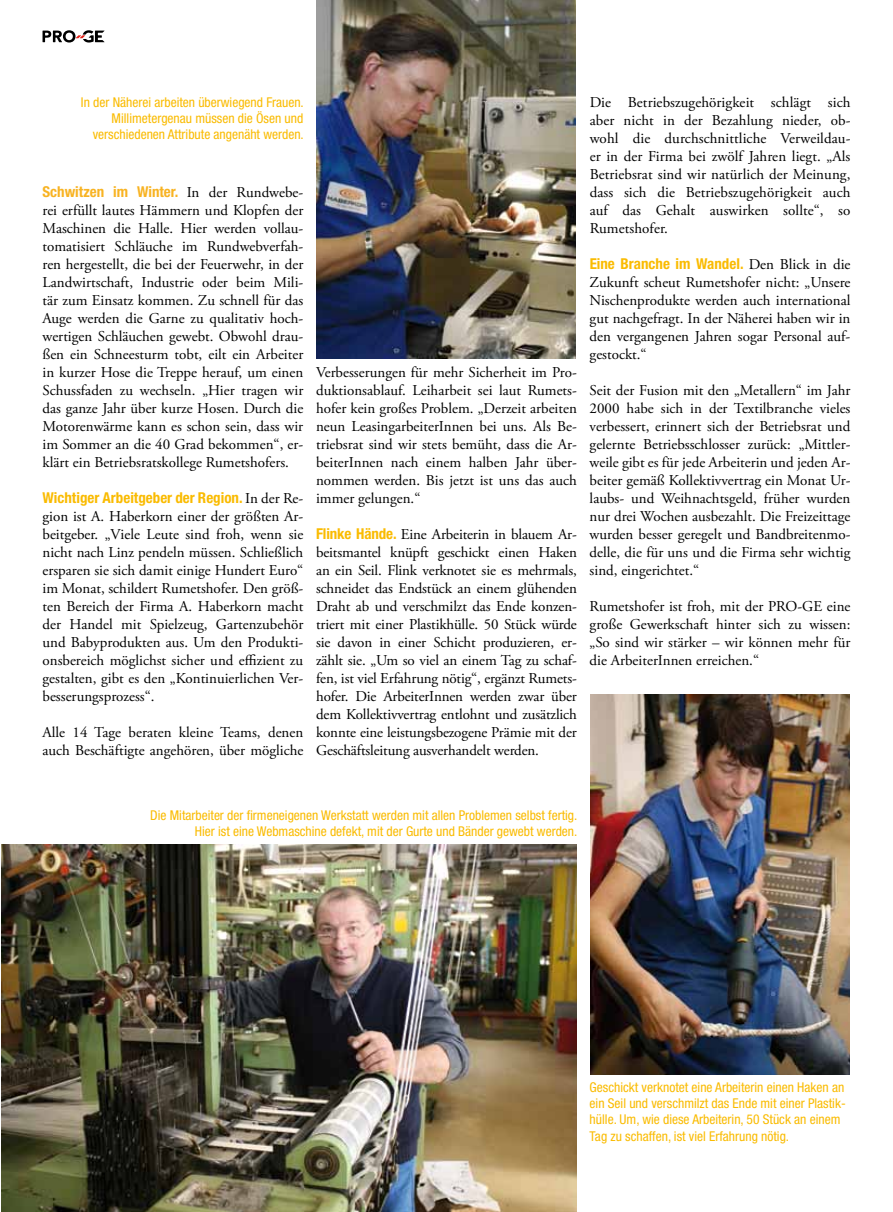
<style>
.page{position:relative;width:893px;height:1212px;background:#fff}
.page>*{position:absolute;margin:0;border:0;box-sizing:border-box;transform-origin:0 0}
.t1{font:15px/18px "Adobe Garamond Pro";color:#000;text-align:justify}
.t2{font:700 condensed 15px "Helvetica Neue LT Std";color:#fabb00}
.t3{font:700 condensed 15px "Helvetica Neue LT Std";color:#f8b322}
.t4{font:condensed 13.5px/16.2px "Helvetica Neue LT Std";color:#fabb00;text-align:right}
.s1{font-family:"Adobe Garamond Pro";font-weight:400;font-stretch:normal;color:#000}
.s2{font-family:"Helvetica Neue LT Std";font-weight:700;font-stretch:condensed;color:#fabb00}
</style>
<div class="page">
<svg style="left:43px;top:30px;width:62px;height:13px"></svg>
<img style="left:316px;top:0;width:259px;height:359px">
<img style="left:591px;top:695px;width:258px;height:379px">
<img style="left:2px;top:845px;width:575px;height:367px">
<p class="t4" style="left:81px;top:94px;width:224px">In der Näherei arbeiten überwiegend Frauen.<br>Millimetergenau müssen die Ösen und verschiedenen Attribute angenäht werden.</p>
<p class="t3" style="left:43px;top:183px;width:262px">Schwitzen im Winter. <span class="s1">In der Rundwebe-</span></p>
<p class="t1" style="left:43px;top:202px;width:262px">rei erfüllt lautes Hämmern und Klopfen der Maschinen die Halle. Hier werden vollau&shy;tomatisiert Schläuche im Rundwebverfah&shy;ren hergestellt, die bei der Feuerwehr, in der Landwirtschaft, Industrie oder beim Mili&shy;tär zum Einsatz kommen. Zu schnell für das Auge werden die Garne zu qualitativ hoch&shy;wertigen Schläuchen gewebt. Obwohl drau&shy;ßen ein Schneesturm tobt, eilt ein Arbeiter in kurzer Hose die Treppe herauf, um einen Schussfaden zu wechseln. „Hier tragen wir das ganze Jahr über kurze Hosen. Durch die Motorenwärme kann es schon sein, dass wir im Sommer an die 40 Grad bekommen“, er&shy;klärt ein Betriebsratskollege Rumetshofers.</p>
<p class="t2" style="left:43px;top:489px;width:262px">Wichtiger Arbeitgeber der Region. <span class="s1">In der Re-</span></p>
<p class="t1" style="left:43px;top:508px;width:262px">gion ist A. Haberkorn einer der größten Ar&shy;beitgeber. „Viele Leute sind froh, wenn sie nicht nach Linz pendeln müssen. Schließlich ersparen sie sich damit einige Hundert Euro“ im Monat, schildert Rumetshofer. Den größ&shy;ten Bereich der Firma A. Haberkorn macht der Handel mit Spielzeug, Gartenzubehör und Babyprodukten aus. Um den Produkti&shy;onsbereich möglichst sicher und effizient zu gestalten, gibt es den „Kontinuierlichen Ver&shy;besserungsprozess“.</p>
<p class="t1" style="left:43px;top:724px;width:262px">Alle 14 Tage beraten kleine Teams, denen auch Beschäftigte angehören, über mögliche</p>
<p class="t1" style="left:316px;top:364px;width:262px">Verbesserungen für mehr Sicherheit im Pro&shy;duktionsablauf. Leiharbeit sei laut Rumets&shy;hofer kein großes Problem. „Derzeit arbeiten neun LeasingarbeiterInnen bei uns. Als Be&shy;triebsrat sind wir stets bemüht, dass die Ar&shy;beiterInnen nach einem halben Jahr über&shy;nommen werden. Bis jetzt ist uns das auch immer gelungen.“</p>
<p class="t1" style="left:316px;top:526px;width:262px"><span class="s2">Flinke Hände.</span> Eine Arbeiterin in blauem Ar&shy;beitsmantel knüpft geschickt einen Haken an ein Seil. Flink verknotet sie es mehrmals, schneidet das Endstück an einem glühenden Draht ab und verschmilzt das Ende konzen&shy;triert mit einer Plastikhülle. 50 Stück würde sie davon in einer Schicht produzieren, er&shy;zählt sie. „Um so viel an einem Tag zu schaf&shy;fen, ist viel Erfahrung nötig“, ergänzt Rumets&shy;hofer. Die ArbeiterInnen werden zwar über dem Kollektivvertrag entlohnt und zusätzlich konnte eine leistungsbezogene Prämie mit der Geschäftsleitung ausverhandelt werden.</p>
<p class="t1" style="left:590px;top:94px;width:262px">Die Betriebszugehörigkeit schlägt sich aber nicht in der Bezahlung nieder, ob&shy;wohl die durchschnittliche Verweildau&shy;er in der Firma bei zwölf Jahren liegt. „Als Betriebsrat sind wir natürlich der Meinung, dass sich die Betriebszugehörigkeit auch auf das Gehalt auswirken sollte“, so Rumetshofer.</p>
<p class="t2" style="left:590px;top:255px;width:262px">Eine Branche im Wandel. <span class="s1">Den Blick in die</span></p>
<p class="t1" style="left:590px;top:274px;width:262px">Zukunft scheut Rumetshofer nicht: „Unsere Nischenprodukte werden auch international gut nachgefragt. In der Näherei haben wir in den vergangenen Jahren sogar Personal auf&shy;gestockt.“</p>
<p class="t1" style="left:590px;top:382px;width:262px">Seit der Fusion mit den „Metallern“ im Jahr 2000 habe sich in der Textilbranche vieles verbessert, erinnert sich der Betriebsrat und gelernte Betriebsschlosser zurück: „Mittler&shy;weile gibt es für jede Arbeiterin und jeden Ar&shy;beiter gemäß Kollektivvertrag ein Monat Ur&shy;laubs- und Weihnachtsgeld, früher wurden nur drei Wochen ausbezahlt. Die Freizeittage wurden besser geregelt und Bandbreitenmo&shy;delle, die für uns und die Firma sehr wichtig sind, eingerichtet.“</p>
<p class="t1" style="left:590px;top:598px;width:262px">Rumetshofer ist froh, mit der PRO-GE eine große Gewerkschaft hinter sich zu wissen: „So sind wir stärker – wir können mehr für die ArbeiterInnen erreichen.“</p>
<p class="t4" style="left:150px;top:807px;width:429px">Die Mitarbeiter der firmeneigenen Werkstatt werden mit allen Problemen selbst fertig.<br>Hier ist eine Webmaschine defekt, mit der Gurte und Bänder gewebt werden.</p>
<p class="t4" style="left:590px;top:1079px;width:258px;text-align:left">Geschickt verknotet eine Arbeiterin einen Haken an ein Seil und verschmilzt das Ende mit einer Plastik&shy;hülle. Um, wie diese Arbeiterin, 50 Stück an einem Tag zu schaffen, ist viel Erfahrung nötig.</p>
</div>
